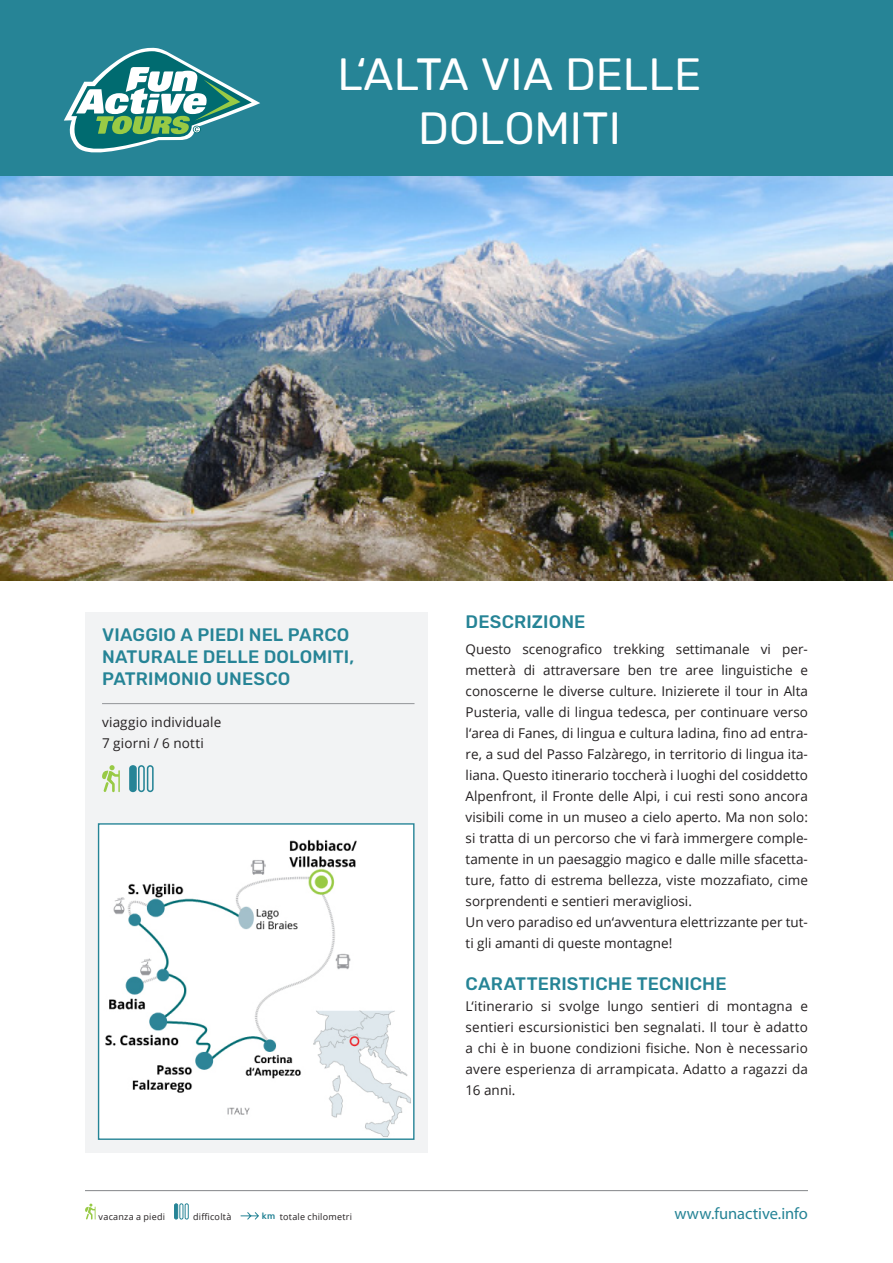
<style>
.page{position:relative;width:893px;height:1263px;background:#fff}
.page>*{position:absolute;margin:0;border:0;box-sizing:border-box;transform-origin:0 0}
.H1_Rubik_regular_30{font:45px/54px "Rubik";color:#fff;text-align:center}
.Teaser_Rubik_medium{font:500 18px/21.6px "Rubik";letter-spacing:.005em;color:#268496}
.t1{font:16.5px "Myriad Pro";letter-spacing:-.005em;color:#268496}
.T_Open_Sans_9_14{font:13.5px/21px "Open Sans";color:#231f20;text-align:justify}
.T_Open_Sans_9_14-2{font:9px "Open Sans";letter-spacing:.025em;color:#231f20}
.t2{font:500 9px "Rubik";color:#268496}
</style>
<div class="page">
<hr style="left:85px;top:1190px;width:723px;height:1px;background:#939598">
<svg style="left:85px;top:1203px;width:11px;height:16px"></svg>
<div style="left:185px;top:1203px;width:4px;height:16px;border:1px solid #268496;border-radius:2px"></div>
<div style="left:179px;top:1203px;width:4px;height:16px;border:1px solid #268496;border-radius:2px"></div>
<div style="left:174px;top:1203px;width:4px;height:16px;border:1px solid #268496;border-radius:2px"></div>
<svg style="left:240px;top:1212px;width:19px;height:8px"></svg>
<img style="left:0;top:175px;width:893px;height:406px">
<div style="left:85px;top:613px;width:342px;height:540px;background:#f2f3f4"></div>
<hr style="left:102px;top:703px;width:313px;height:1px;background:#939598">
<svg style="left:102px;top:765px;width:18px;height:27px"></svg>
<svg style="left:138px;top:765px;width:16px;height:28px"></svg>
<div style="left:130px;top:766px;width:6px;height:25px;background:#268496;border-radius:3px"></div>
<div style="left:129px;top:765px;width:8px;height:27px;border:2px solid #268496;border-radius:3px"></div>
<img style="left:100px;top:825px;width:313px;height:313px">
<div style="left:98px;top:823px;width:317px;height:317px;border:1px solid #268496"></div>
<div style="left:0;top:0;width:893px;height:175px;background:#268496"></div>
<svg style="left:64px;top:48px;width:196px;height:105px"></svg>
<p class="H1_Rubik_regular_30" style="left:338px;top:49px;width:365px">L‘ALTA VIA DELLE<br>DOLOMITI</p>
<p class="Teaser_Rubik_medium" style="left:102px;top:625px;width:254px">VIAGGIO A PIEDI NEL PARCO<br>NATURALE DELLE DOLOMITI,<br>PATRIMONIO UNESCO</p>
<p class="T_Open_Sans_9_14" style="left:102px;top:711px;width:121px">viaggio individuale<br>7 giorni / 6 notti</p>
<p class="Teaser_Rubik_medium" style="left:466px;top:612px;width:121px">DESCRIZIONE</p>
<p class="T_Open_Sans_9_14" style="left:466px;top:638px;width:344px">Questo scenografico trekking settimanale vi per&shy;metterà di attraversare ben tre aree linguistiche e conoscerne le diverse culture. Inizierete il tour in Alta Pusteria, valle di lingua tedesca, per continuare verso l‘area di Fanes, di lingua e cultura ladina, fino ad entra&shy;re, a sud del Passo Falzàrego, in territorio di lingua ita&shy;liana. Questo itinerario toccherà i luoghi del cosiddetto Alpenfront, il Fronte delle Alpi, i cui resti sono ancora visibili come in un museo a cielo aperto. Ma non solo: si tratta di un percorso che vi farà immergere comple&shy;tamente in un paesaggio magico e dalle mille sfacetta&shy;ture, fatto di estrema bellezza, viste mozzafiato, cime sorprendenti e sentieri meravigliosi.</p>
<p class="T_Open_Sans_9_14" style="left:466px;top:911px;width:344px">Un vero paradiso ed un‘avventura elettrizzante per tut&shy;ti gli amanti di queste montagne!</p>
<p class="Teaser_Rubik_medium" style="left:466px;top:973px;width:263px">CARATTERISTICHE TECNICHE</p>
<p class="T_Open_Sans_9_14" style="left:466px;top:995px;width:344px">L‘itinerario si svolge lungo sentieri di montagna e sentieri escursionistici ben segnalati. Il tour è adatto a chi è in buone condizioni fisiche. Non è necessario avere esperienza di arrampicata. Adatto a ragazzi da 16 anni.</p>
<p class="T_Open_Sans_9_14-2" style="left:99px;top:1210px;width:68px">vacanza a piedi</p>
<p class="T_Open_Sans_9_14-2" style="left:193px;top:1210px;width:40px">difficoltà</p>
<p class="t2" style="left:262px;top:1211px;width:15px">km</p>
<p class="T_Open_Sans_9_14-2" style="left:280px;top:1210px;width:74px">totale chilometri</p>
<p class="t1" style="left:674px;top:1203px;width:135px">www.funactive.info</p>
</div>
